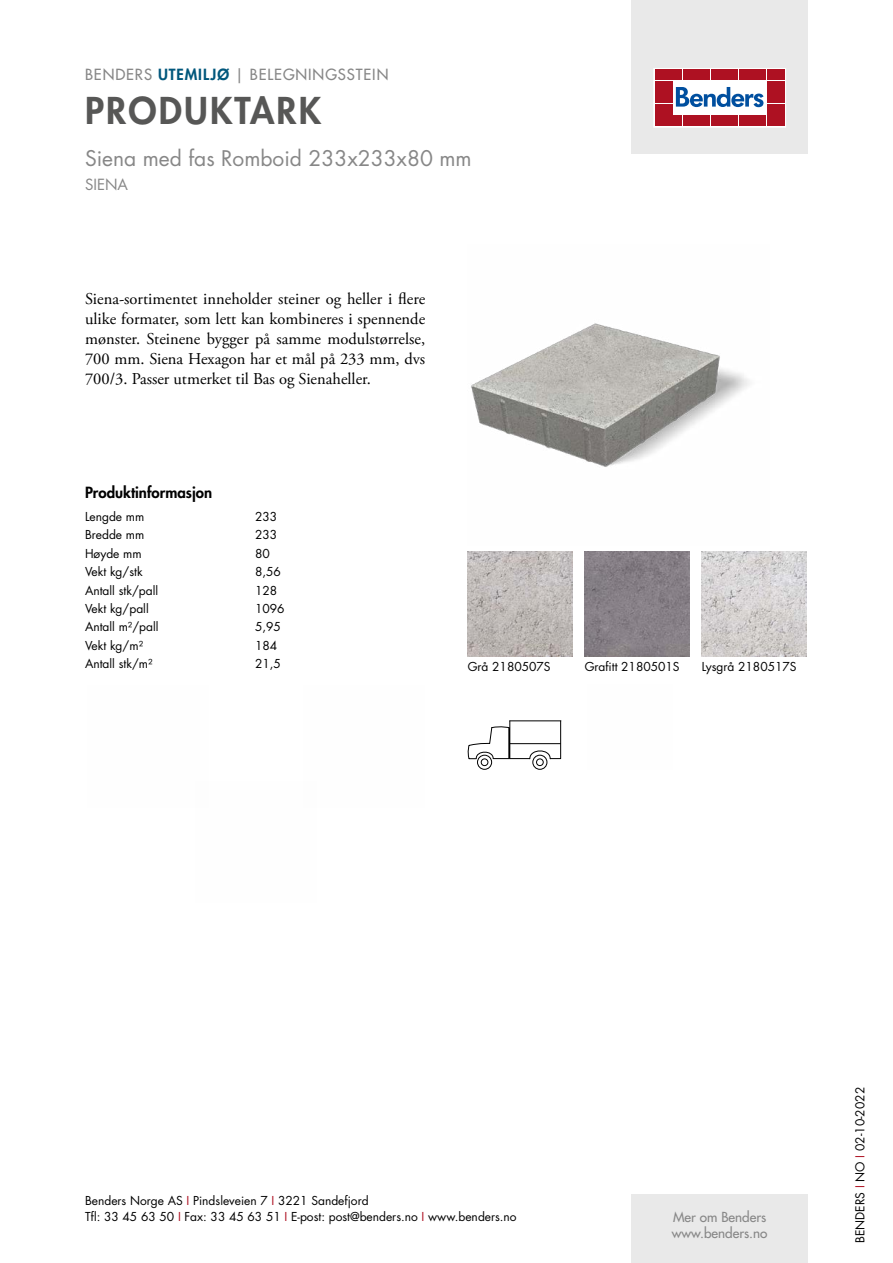
<style>
.page{position:relative;width:893px;height:1263px;background:#fff}
.page>*{position:absolute;margin:0;border:0;box-sizing:border-box;transform-origin:0 0}
.t1{font:800 36px "Futura Std";letter-spacing:.06em;color:#575756}
.t2{font:21px "Futura Std";color:#878787}
.t3{font:16.5px/19.8px "Adobe Garamond Pro";color:#000;text-align:justify}
.t4{font:500 15px "Futura Std";letter-spacing:.06em;color:#878787}
.t5{font:800 15px "Futura Std";color:#000}
.t6{font:15px "Futura Std";color:#878787}
.t7{font:500 13.5px/16.2px "Futura Std";color:#878787}
.t8{font:12px/16.5px "Futura Std";color:#000}
.s1{font-weight:800;color:#00577c}
.s2{color:#ae1122}
</style>
<div class="page">
<div style="left:631px;top:0;width:177px;height:153px;background:#e9e9e9"></div>
<div style="left:631px;top:1195px;width:177px;height:68px;background:#e9e9e9"></div>
<svg style="left:656px;top:70px;width:128px;height:55px;background:#ebc5ca"></svg>
<div style="left:654px;top:68px;width:132px;height:59px;border:1px solid #fff"></div>
<div style="left:655px;top:70px;width:8px;height:10px;background:#ae1122"></div>
<div style="left:664px;top:70px;width:8px;height:10px;background:#ae1122"></div>
<div style="left:655px;top:81px;width:8px;height:10px;background:#ae1122"></div>
<div style="left:664px;top:81px;width:8px;height:10px;background:#ae1122"></div>
<div style="left:655px;top:93px;width:8px;height:10px;background:#ae1122"></div>
<div style="left:664px;top:93px;width:8px;height:10px;background:#ae1122"></div>
<div style="left:655px;top:104px;width:8px;height:11px;background:#ae1122"></div>
<div style="left:664px;top:104px;width:8px;height:11px;background:#ae1122"></div>
<div style="left:655px;top:116px;width:8px;height:10px;background:#ae1122"></div>
<div style="left:664px;top:116px;width:8px;height:10px;background:#ae1122"></div>
<div style="left:674px;top:70px;width:8px;height:10px;background:#ae1122"></div>
<div style="left:683px;top:70px;width:8px;height:10px;background:#ae1122"></div>
<div style="left:692px;top:70px;width:8px;height:10px;background:#ae1122"></div>
<div style="left:702px;top:70px;width:8px;height:10px;background:#ae1122"></div>
<div style="left:711px;top:70px;width:8px;height:10px;background:#ae1122"></div>
<div style="left:720px;top:70px;width:8px;height:10px;background:#ae1122"></div>
<div style="left:730px;top:70px;width:8px;height:10px;background:#ae1122"></div>
<div style="left:739px;top:70px;width:8px;height:10px;background:#ae1122"></div>
<div style="left:748px;top:70px;width:8px;height:10px;background:#ae1122"></div>
<div style="left:758px;top:70px;width:8px;height:10px;background:#ae1122"></div>
<div style="left:674px;top:116px;width:8px;height:10px;background:#ae1122"></div>
<div style="left:683px;top:116px;width:8px;height:10px;background:#ae1122"></div>
<div style="left:692px;top:116px;width:8px;height:10px;background:#ae1122"></div>
<div style="left:702px;top:116px;width:8px;height:10px;background:#ae1122"></div>
<div style="left:711px;top:116px;width:8px;height:10px;background:#ae1122"></div>
<div style="left:720px;top:116px;width:8px;height:10px;background:#ae1122"></div>
<div style="left:730px;top:116px;width:8px;height:10px;background:#ae1122"></div>
<div style="left:739px;top:116px;width:8px;height:10px;background:#ae1122"></div>
<div style="left:748px;top:116px;width:8px;height:10px;background:#ae1122"></div>
<div style="left:758px;top:116px;width:8px;height:10px;background:#ae1122"></div>
<div style="left:767px;top:70px;width:8px;height:10px;background:#ae1122"></div>
<div style="left:776px;top:70px;width:8px;height:10px;background:#ae1122"></div>
<div style="left:767px;top:81px;width:8px;height:10px;background:#ae1122"></div>
<div style="left:776px;top:81px;width:8px;height:10px;background:#ae1122"></div>
<div style="left:767px;top:93px;width:8px;height:10px;background:#ae1122"></div>
<div style="left:776px;top:93px;width:8px;height:10px;background:#ae1122"></div>
<div style="left:767px;top:104px;width:8px;height:11px;background:#ae1122"></div>
<div style="left:776px;top:104px;width:8px;height:11px;background:#ae1122"></div>
<div style="left:767px;top:116px;width:8px;height:10px;background:#ae1122"></div>
<div style="left:776px;top:116px;width:8px;height:10px;background:#ae1122"></div>
<svg style="left:676px;top:87px;width:87px;height:20px;background:#89add2"></svg>
<img style="left:471px;top:323px;width:279px;height:144px">
<img style="left:468px;top:552px;width:105px;height:105px">
<img style="left:585px;top:552px;width:105px;height:105px">
<img style="left:702px;top:552px;width:105px;height:105px">
<div style="left:477px;top:755px;width:15px;height:15px;border:1px solid #000;border-radius:50%"></div>
<div style="left:532px;top:755px;width:15px;height:15px;border:1px solid #000;border-radius:50%"></div>
<svg style="left:468px;top:720px;width:93px;height:46px"></svg>
<p class="t4" style="left:85px;top:65px;width:305px">BENDERS <span class="s1">UTEMILJØ</span> | BELEGNINGSSTEIN</p>
<h1 class="t1" style="left:85px;top:87px;width:238px">PRODUKTARK</h1>
<h2 class="t2" style="left:85px;top:144px;width:388px">Siena med fas Romboid 233x233x80 mm</h2>
<p class="t6" style="left:85px;top:175px;width:44px">SIENA</p>
<p class="t3" style="left:85px;top:290px;width:342px">Siena-sortimentet inneholder steiner og heller i flere ulike formater, som lett kan kombineres i spennende mønster. Steinene bygger på samme modulstørrelse, 700 mm. Siena Hexagon har et mål på 233 mm, dvs 700/3. Passer utmerket til Bas og Sienaheller.</p>
<p class="t5" style="left:85px;top:483px;width:129px">Produktinformasjon</p>
<p class="t8" style="left:85px;top:508px;width:61px">Lengde mm</p>
<p class="t8" style="left:255px;top:508px;width:24px">233</p>
<p class="t8" style="left:85px;top:527px;width:61px">Bredde mm</p>
<p class="t8" style="left:255px;top:527px;width:24px">233</p>
<p class="t8" style="left:85px;top:545px;width:58px">Høyde mm</p>
<p class="t8" style="left:255px;top:545px;width:16px">80</p>
<p class="t8" style="left:85px;top:563px;width:59px">Vekt kg/stk</p>
<p class="t8" style="left:255px;top:563px;width:27px">8,56</p>
<p class="t8" style="left:85px;top:582px;width:75px">Antall stk/pall</p>
<p class="t8" style="left:255px;top:582px;width:24px">128</p>
<p class="t8" style="left:85px;top:600px;width:65px">Vekt kg/pall</p>
<p class="t8" style="left:255px;top:600px;width:31px">1096</p>
<p class="t8" style="left:85px;top:619px;width:75px">Antall m²/pall</p>
<p class="t8" style="left:255px;top:619px;width:27px">5,95</p>
<p class="t8" style="left:85px;top:637px;width:60px">Vekt kg/m²</p>
<p class="t8" style="left:255px;top:637px;width:24px">184</p>
<p class="t8" style="left:85px;top:656px;width:69px">Antall stk/m²</p>
<p class="t8" style="left:255px;top:656px;width:27px">21,5</p>
<p class="t8" style="left:468px;top:659px;width:84px">Grå 2180507S</p>
<p class="t8" style="left:585px;top:659px;width:96px">Grafitt 2180501S</p>
<p class="t8" style="left:702px;top:659px;width:96px">Lysgrå 2180517S</p>
<p class="t8" style="left:85px;top:1192px;width:433px">Benders Norge AS <span class="s2">I</span> Pindsleveien 7 <span class="s2">I</span> 3221 Sandefjord<br>Tfl: 33 45 63 50 <span class="s2">I</span> Fax: 33 45 63 51 <span class="s2">I</span> E-post: post@benders.no <span class="s2">I</span> www.benders.no</p>
<p class="t7" style="left:672px;top:1209px;width:97px">Mer om Benders www.benders.no</p>
<p class="t8" style="left:852px;top:1243px;width:157px;rotate:-90deg">BENDERS <span class="s2">I</span> NO <span class="s2">I</span> 02-10-2022</p>
</div>
